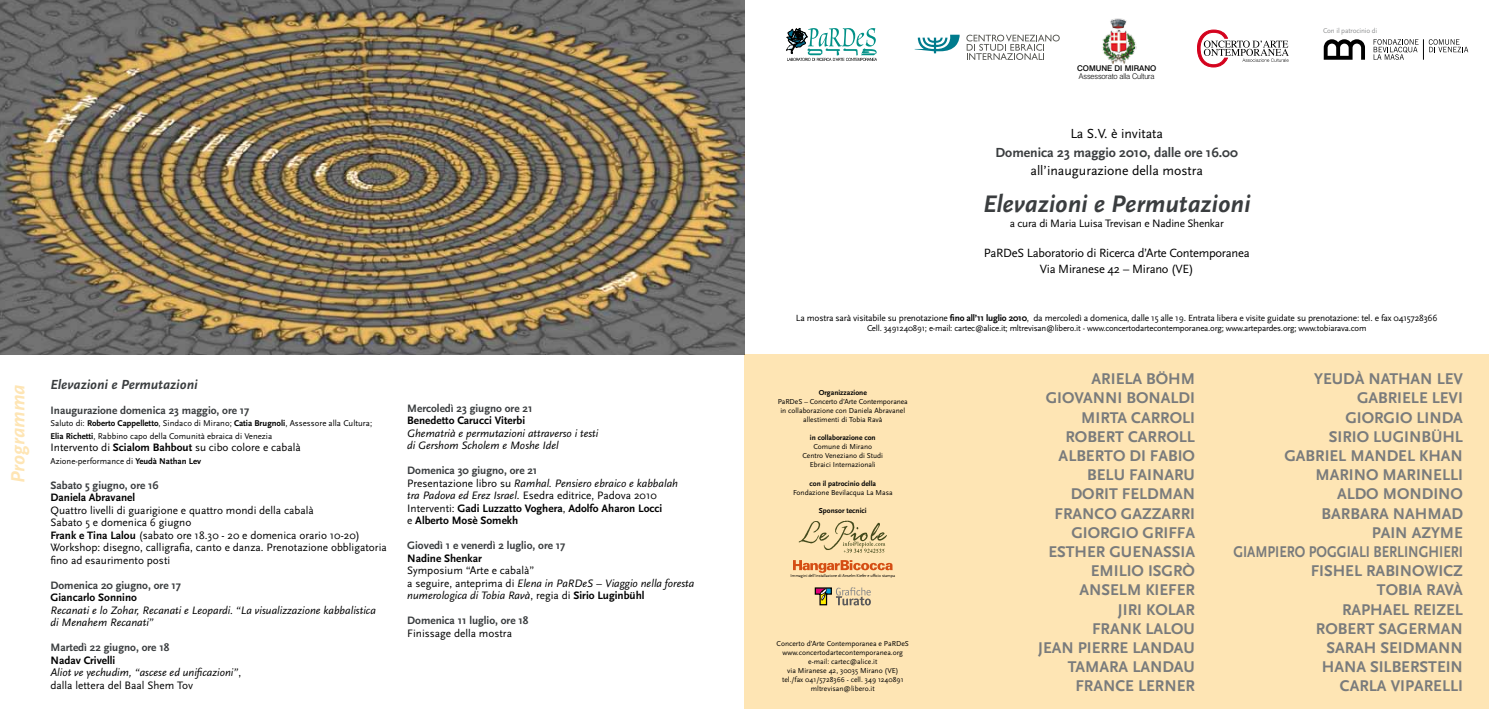
<style>
.page{position:relative;width:1489px;height:709px;background:#fff}
.page>*{position:absolute;margin:0;border:0;box-sizing:border-box;transform-origin:0 0}
.t1{font:italic 700 25px "Scala Sans";color:#3a3d3f}
.t2{font:italic 700 20px "Scala Sans";color:#fee5b4}
.t3{font:700 16.25px/19.2px "Scala Sans";color:#797b7c;text-align:right}
.t4{font:700 16.25px "Scala Sans";color:#797b7c;scale:.85 1}
.t5{font:13.75px "Scala Sans";color:#000}
.t6{font:700 13.75px "Scala Sans";color:#3a3d3f}
.t7{font:italic 700 13.75px "Scala Sans";color:#3a3d3f}
.t8{font:12.5px/16.2px "Scala Sans";letter-spacing:-.02em;color:#000;text-align:center}
.t9{font:11.25px/12.5px "Scala Sans";color:#000}
.t10{font:italic 11.25px/12.5px "Scala Sans";color:#000}
.t11{font:700 11.25px "Scala Sans";color:#3a3d3f}
.t12{font:700 11.25px "Scala Sans";color:#000}
.t13{font:11.25px "Scala Sans";letter-spacing:-.02em;color:#000}
.t14{font:9.38px "Scala Sans";letter-spacing:-.02em;color:#000}
.t15{font:8.75px/12.5px "Scala Sans";color:#000}
.t16{font:8.75px "Scala Sans";letter-spacing:-.02em;color:#000}
.t17{font:300 7.88px "Swiss 721 BT";letter-spacing:-.02em;color:#000;scale:.96 1}
.t18{font:500 7.88px "Swiss 721 BT";color:#000}
.t19{font:7.5px/9px "Scala Sans";color:#000;text-align:center}
.t20{font:700 7.5px "Scala Sans";color:#000}
.t21{font:7.25px "Scala Sans";letter-spacing:-.02em;color:#909192}
.t22{font:4.25px "Scala Sans";letter-spacing:-.01em;color:#000}
.s1{font-weight:700}
.s2{font-weight:700;font-style:normal}
.s3{font-style:normal}
.s4{font-weight:700;color:#3a3d3f}
.s5{font-style:italic}
</style>
<div class="page">
<img style="left:0;top:0;width:744px;height:354px">
<div style="left:744px;top:354px;width:744px;height:355px;background:#fee5b4"></div>
<img style="left:798px;top:520px;width:89px;height:30px">
<img style="left:842px;top:538px;width:44px;height:15px">
<svg style="left:793px;top:560px;width:99px;height:13px"></svg>
<svg style="left:814px;top:587px;width:56px;height:18px"></svg>
<img style="left:1102px;top:18px;width:34px;height:46px">
<svg style="left:1197px;top:30px;width:91px;height:37px"></svg>
<svg style="left:786px;top:28px;width:91px;height:33px"></svg>
<svg style="left:914px;top:35px;width:45px;height:18px"></svg>
<svg style="left:966px;top:35px;width:93px;height:25px"></svg>
<svg style="left:1323px;top:39px;width:41px;height:21px"></svg>
<svg style="left:1373px;top:39px;width:94px;height:21px"></svg>
<h2 class="t2" style="left:7px;top:483px;width:100px;rotate:-90deg">Programma</h2>
<p class="t7" style="left:50px;top:376px;width:149px">Elevazioni e Permutazioni</p>
<p class="t11" style="left:50px;top:404px;width:200px">I naugurazione domenica 23 maggio, ore 17</p>
<p class="t15" style="left:50px;top:417px;width:323px">Saluto di: <span class="s1">Roberto Cappelletto</span>, Sindaco di Mirano; <span class="s1">Catia Brugnoli</span>, Assessore alla Cultura;<br><span class="s1">Elia Richetti</span>, Rabbino capo della Comunità ebraica di Venezia</p>
<p class="t9" style="left:50px;top:441px;width:252px">Intervento di <span class="s1">Scialom Bahbout</span> su cibo colore e cabalà</p>
<p class="t15" style="left:50px;top:454px;width:152px">Azione-performance di <span class="s1">Yeudà N athan Lev</span></p>
<p class="t11" style="left:50px;top:479px;width:110px">Sabato 5 giugno, ore 16</p>
<p class="t12" style="left:50px;top:491px;width:86px">Daniela Abravanel</p>
<p class="t9" style="left:50px;top:504px;width:338px">Quattro livelli di guarigione e quattro mondi della cabalà<br>Sabato 5 e domenica 6 giugno<br><span class="s1">Frank e Tina Lalou</span> (sabato ore 18.30 - 20 e domenica orario 10-20)<br>Workshop: disegno, calligrafia, canto e danza. Prenotazione obbligatoria fino ad esaurimento posti</p>
<p class="t11" style="left:50px;top:579px;width:132px">Domenica 20 giugno, ore 17</p>
<p class="t12" style="left:50px;top:591px;width:88px">Giancarlo Sonnino</p>
<p class="t10" style="left:50px;top:604px;width:327px">Recanati e lo Zohar, Recanati e Leopardi. “La visualizzazione kabbalistica di Menahem Recanati”</p>
<p class="t11" style="left:50px;top:641px;width:120px">M artedì 22 giugno, ore 18</p>
<p class="t10" style="left:50px;top:654px;width:192px"><span class="s2">N adav Crivelli<br></span>Aliot ve yechudim, “ascese ed unificazioni”<span class="s3">, dalla lettera del Baal Shem Tov</span></p>
<p class="t11" style="left:407px;top:402px;width:127px">M ercoledì 23 giugno ore 21</p>
<p class="t12" style="left:407px;top:414px;width:119px">Benedetto Carucci Viterbi</p>
<p class="t10" style="left:407px;top:427px;width:193px">Ghematrià e permutazioni attraverso i testi di Gershom Scholem e Moshe Idel</p>
<p class="t9" style="left:407px;top:464px;width:272px"><span class="s4">Domenica 30 giugno, ore 21<br></span>Presentazione libro su <span class="s5">Ramhal. Pensiero ebraico e kabbalah tra Padova ed Erez Israel.</span> Esedra editrice, Padova 2010<br>Interventi: <span class="s1">Gadi Luzzatto Voghera</span>, <span class="s1">Adolfo Aharon Locci<br></span>e <span class="s1">Alberto M osè Somekh</span></p>
<p class="t11" style="left:407px;top:539px;width:160px">Giovedì 1 e venerdì 2 luglio, ore 17</p>
<p class="t12" style="left:407px;top:552px;width:76px">N adine Shenkar</p>
<p class="t10" style="left:407px;top:564px;width:289px"><span class="s3">Symposium “Arte e cabalà”<br>a seguire, anteprima di</span> Elena in PaRDeS – Viaggio nella foresta numerologica di Tobia Ravà<span class="s3">, regia di</span> <span class="s2">Sirio Luginbühl</span></p>
<p class="t11" style="left:407px;top:614px;width:123px">Domenica 11 luglio, ore 18</p>
<p class="t9" style="left:407px;top:627px;width:106px">Finissage della mostra</p>
<p class="t18" style="left:1076px;top:64px;width:81px">COMUNE DI MIRANO</p>
<p class="t17" style="left:1078px;top:72px;width:80px">Assessorato alla Cultura</p>
<p class="t5" style="left:1070px;top:126px;width:94px">La S.V. è invitata</p>
<p class="t6" style="left:995px;top:145px;width:244px">Domenica 23 maggio 2010, dalle ore 16.00</p>
<p class="t5" style="left:1030px;top:163px;width:174px">all’inaugurazione della mostra</p>
<h1 class="t1" style="left:982px;top:190px;width:269px">Elevazioni e Permutazioni</h1>
<p class="t13" style="left:1009px;top:217px;width:215px">a cura di Maria Luisa Trevisan e Nadine Shenkar</p>
<p class="t8" style="left:983px;top:244px;width:267px">PaRDeS Laboratorio di Ricerca d’Arte Contemporanea<br>Via Miranese 42 – Mirano (VE)</p>
<p class="t21" style="left:1323px;top:26px;width:56px">Con il patrocinio di</p>
<p class="t14" style="left:795px;top:313px;width:643px">La mostra sarà visitabile su prenotazione <span class="s1">fino all’11 luglio 2010</span>, da mercoledì a domenica, dalle 15 alle 19. Entrata libera e visite guidate su prenotazione: tel. e fax 0415728366</p>
<p class="t16" style="left:867px;top:324px;width:501px">Cell. 3491240891; e-mail: cartec@alice.it; mltrevisan@libero.it - www.concertodartecontemporanea.org; www.artepardes.org; www.tobiarava.com</p>
<p class="t20" style="left:818px;top:389px;width:50px">Organizzazione</p>
<p class="t19" style="left:777px;top:397px;width:132px">PaRDeS – Concerto d’Arte Contemporanea in collaborazione con Daniela Abravanel allestimenti di Tobia Ravà</p>
<p class="t20" style="left:809px;top:434px;width:67px">in collaborazione con</p>
<p class="t19" style="left:802px;top:442px;width:82px">Comune di Mirano<br>Centro Veneziano di Studi<br>Ebraici Internazionali</p>
<p class="t20" style="left:809px;top:479px;width:68px">con il patrocinio della</p>
<p class="t19" style="left:793px;top:487px;width:101px">Fondazione Bevilacqua La Masa</p>
<p class="t20" style="left:818px;top:506px;width:49px">Sponsor tecnici</p>
<p class="t22" style="left:790px;top:573px;width:106px">Immagini dell’installazione di Anselm Kiefer e ufficio stampa</p>
<p class="t19" style="left:776px;top:639px;width:134px">Concerto d’Arte Contemporanea e PaRDeS www.concertodartecontemporanea.org e-mail: cartec@alice.it<br>via Miranese 42, 30035 Mirano (VE) tel./fax 041/5728366 - cell. 349 1240891 mltrevisan@libero.it</p>
<h3 class="t3" style="left:1091px;top:369px;width:105px">Ariela Böhm</h3>
<h3 class="t3" style="left:1045px;top:389px;width:151px">Giovanni Bonaldi</h3>
<h3 class="t3" style="left:1081px;top:408px;width:115px">M irta Carroli</h3>
<h3 class="t3" style="left:1065px;top:427px;width:131px">Robert Carroll</h3>
<h3 class="t3" style="left:1058px;top:446px;width:138px">Alberto Di Fabio</h3>
<h3 class="t3" style="left:1087px;top:465px;width:109px">Belu Fainaru</h3>
<h3 class="t3" style="left:1070px;top:485px;width:126px">Dorit Feldman</h3>
<h3 class="t3" style="left:1054px;top:504px;width:142px">Franco Gazzarri</h3>
<h3 class="t3" style="left:1071px;top:523px;width:107px">Giorg io Griffa</h3>
<h3 class="t3" style="left:1048px;top:542px;width:146px">Esther Guenassia</h3>
<h3 class="t3" style="left:1090px;top:561px;width:106px">Emilio IsgRò</h3>
<h3 class="t3" style="left:1079px;top:581px;width:117px">Anselm Kiefer</h3>
<h3 class="t3" style="left:1117px;top:600px;width:79px">Jiri Kolar</h3>
<h3 class="t3" style="left:1092px;top:619px;width:104px">Frank Lalou</h3>
<h3 class="t3" style="left:1038px;top:638px;width:158px">Jean Pierre Landau</h3>
<h3 class="t3" style="left:1067px;top:657px;width:129px">Tamara Landau</h3>
<h3 class="t3" style="left:1075px;top:677px;width:121px">France Lerner</h3>
<h3 class="t3" style="left:1313px;top:370px;width:150px">Yeudà Nathan Lev</h3>
<h3 class="t3" style="left:1356px;top:389px;width:107px">Gabriele Levi</h3>
<h3 class="t3" style="left:1345px;top:408px;width:117px">Giorg io Linda</h3>
<h3 class="t3" style="left:1328px;top:427px;width:136px">Sirio Luginbühl</h3>
<h3 class="t3" style="left:1284px;top:446px;width:180px">Gabriel Mandel Khan</h3>
<h3 class="t3" style="left:1315px;top:466px;width:149px">Marino Marinelli</h3>
<h3 class="t3" style="left:1336px;top:485px;width:127px">Aldo Mondino</h3>
<h3 class="t3" style="left:1321px;top:504px;width:143px">Barbara Nahmad</h3>
<h3 class="t3" style="left:1371px;top:523px;width:93px">Pain Azyme</h3>
<h3 class="t4" style="left:1233px;top:543px;width:272px">Giampiero Pogg iali Berling hieri</h3>
<h3 class="t3" style="left:1310px;top:561px;width:154px">Fishel Rabinowicz</h3>
<h3 class="t3" style="left:1376px;top:581px;width:88px">Tobia Ravà</h3>
<h3 class="t3" style="left:1341px;top:600px;width:122px">Raphael Reizel</h3>
<h3 class="t3" style="left:1315px;top:619px;width:74px">Robert Sag</h3>
<h3 class="t3" style="left:1321px;top:619px;width:143px">erman<br>Sarah Seidmann<br>Hana Silberstein<br>Carla Viparelli</h3>
</div>
